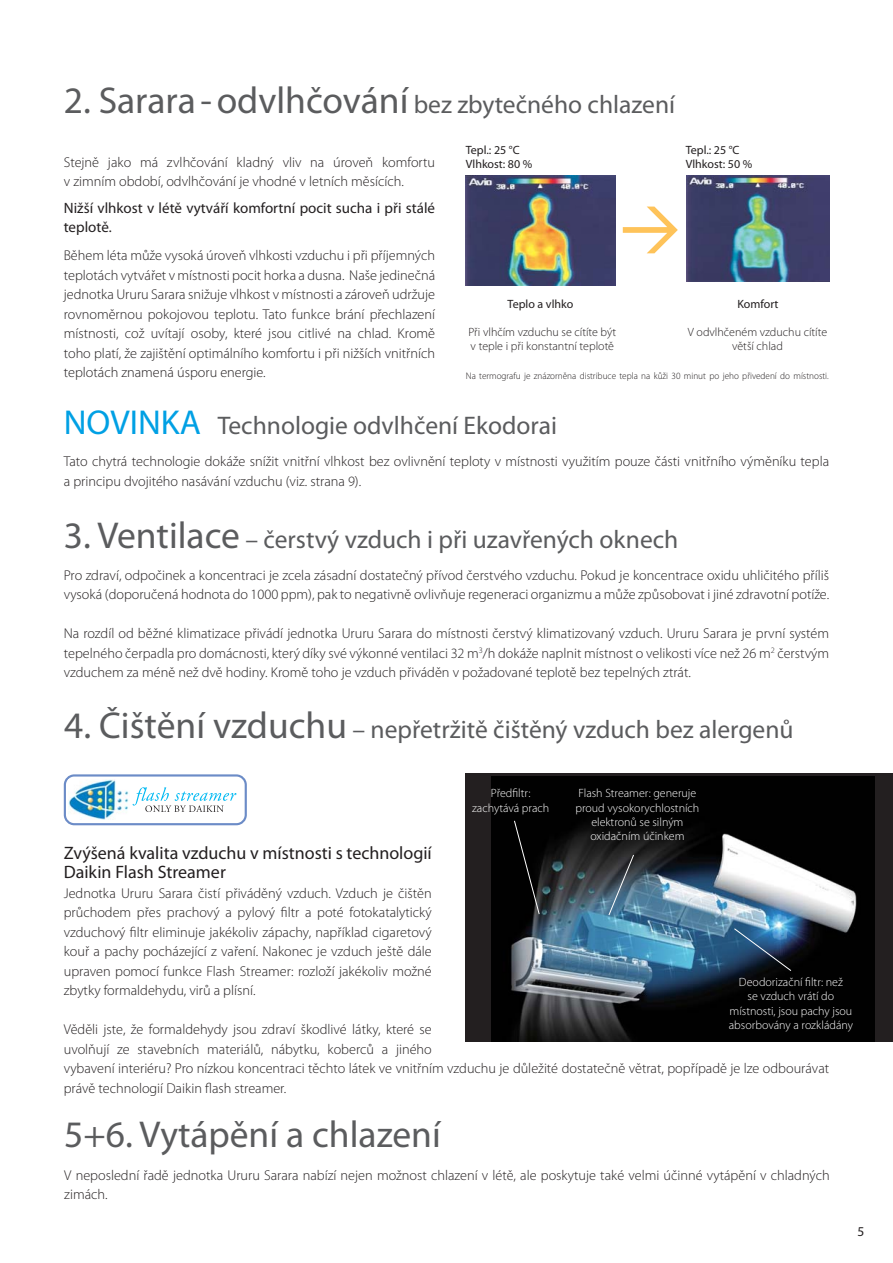
<style>
.page{position:relative;width:893px;height:1263px;background:#fff}
.page>*{position:absolute;margin:0;border:0;box-sizing:border-box;transform-origin:0 0}
.t1{font:37.5px "Myriad Pro";color:#5b5c5e}
.t2{font:25.5px "Myriad Pro";color:#5b5c5e}
.t3{font:18px/19.5px "Myriad Pro";color:#231f20}
.t4{font:15px/19.5px "Myriad Pro";color:#231f20}
.t5{font:300 14.25px/19.5px "Myriad Pro";color:#231f20}
.t6{font:13.5px "Myriad Pro";color:#231f20}
.t7{font:300 12px/14.4px "Myriad Pro";color:#fff;text-align:center}
.t8{font:300 12px/14.4px "Myriad Pro";color:#231f20}
.t9{font:12px/14.4px "Myriad Pro";color:#231f20}
.t10{font:300 9.6px "Myriad Pro";color:#231f20;scale:.96 1}
.s1{font-size:37.5px}
.s2{font-size:14.25px}
.s3{font-size:34.65px;color:#00a0e4}
</style>
<div class="page">
<img style="left:687px;top:176px;width:142px;height:105px">
<img style="left:466px;top:176px;width:149px;height:110px">
<svg style="left:623px;top:207px;width:55px;height:46px"></svg>
<div style="left:64px;top:774px;width:183px;height:51px;border:2px solid #6c8cc7;border-radius:9px"></div>
<svg style="left:133px;top:787px;width:103px;height:25px"></svg>
<img style="left:69px;top:779px;width:60px;height:40px">
<div style="left:466px;top:773px;width:427px;height:269px;background:#231f20"></div>
<img style="left:492px;top:776px;width:383px;height:266px">
<svg style="left:513px;top:820px;width:27px;height:95px;background:#0e0e0e"></svg>
<svg style="left:608px;top:854px;width:27px;height:62px;background:#495e6e"></svg>
<svg style="left:733px;top:927px;width:59px;height:45px;background:#284b6c"></svg>
<h2 class="t2" style="left:64px;top:95px;width:613px"><span class="s1">2. Sarara - odvlhčování</span> bez zbytečného chlazení</h2>
<p class="t5" style="left:64px;top:154px;width:373px">Stejně jako má zvlhčování kladný vliv na úroveň komfortu v zimním období, odvlhčování je vhodné v letních měsících.</p>
<p class="t4" style="left:64px;top:199px;width:373px">Nižší vlhkost v létě vytváří komfortní pocit sucha i při stálé teplotě<span class="s2">.</span></p>
<p class="t5" style="left:64px;top:247px;width:373px;text-align:justify">Během léta může vysoká úroveň vlhkosti vzduchu i při příjemných teplotách vytvářet v místnosti pocit horka a dusna. Naše jedinečná jednotka Ururu Sarara snižuje vlhkost v místnosti a zároveň udržuje rovnoměrnou pokojovou teplotu. Tato funkce brání přechlazení místnosti, což uvítají osoby, které jsou citlivé na chlad. Kromě toho platí, že zajištění optimálního komfortu i při nižších vnitřních teplotách znamená úsporu energie.</p>
<p class="t9" style="left:466px;top:144px;width:68px">Tepl.: 25 °C<br>Vlhkost: 80 %</p>
<p class="t9" style="left:686px;top:144px;width:68px">Tepl.: 25 °C<br>Vlhkost: 50 %</p>
<p class="t9" style="left:508px;top:298px;width:67px">Teplo a vlhko</p>
<p class="t9" style="left:737px;top:298px;width:43px">Komfort</p>
<p class="t8" style="left:468px;top:326px;width:149px">Při vlhčím vzduchu se cítíte být v teple i při konstantní teplotě</p>
<p class="t8" style="left:688px;top:326px;width:141px;text-align:center">V odvlhčeném vzduchu cítíte větší chlad</p>
<p class="t10" style="left:466px;top:372px;width:380px">Na termografu je znázorněna distribuce tepla na kůži 30 minut po jeho přivedení do místnosti.</p>
<h2 class="t2" style="left:64px;top:416px;width:495px"><span class="s3">NOVINKA</span> Technologie odvlhčení Ekodorai</h2>
<p class="t5" style="left:64px;top:453px;width:767px">Tato chytrá technologie dokáže snížit vnitřní vlhkost bez ovlivnění teploty v místnosti využitím pouze části vnitřního výměníku tepla a principu dvojitého nasávání vzduchu (viz. strana 9).</p>
<h2 class="t2" style="left:64px;top:529px;width:616px"><span class="s1">3. Ventilace</span> – čerstvý vzduch i při uzavřených oknech</h2>
<p class="t5" style="left:64px;top:567px;width:767px">Pro zdraví, odpočinek a koncentraci je zcela zásadní dostatečný přívod čerstvého vzduchu. Pokud je koncentrace oxidu uhličitého příliš vysoká (doporučená hodnota do 1000 ppm), pak to negativně ovlivňuje regeneraci organizmu a může způsobovat i jiné zdravotní potíže.</p>
<p class="t5" style="left:64px;top:625px;width:767px;text-align:justify">Na rozdíl od běžné klimatizace přivádí jednotka Ururu Sarara do místnosti čerstvý klimatizovaný vzduch. Ururu Sarara je první systém tepelného čerpadla pro domácnosti, který díky své výkonné ventilaci 32 m<sup>3</sup>/h dokáže naplnit místnost o velikosti více než 26 m<sup>2</sup> čerstvým vzduchem za méně než dvě hodiny. Kromě toho je vzduch přiváděn v požadované teplotě bez tepelných ztrát.</p>
<h2 class="t2" style="left:64px;top:720px;width:731px"><span class="s1">4. Čištění vzduchu</span> – nepřetržitě čištěný vzduch bez alergenů</h2>
<p class="t7" style="left:472px;top:787px;width:79px">Předfiltr: zachytává prach</p>
<p class="t7" style="left:575px;top:787px;width:125px">Flash Streamer: generuje proud vysokorychlostních elektronů se silným oxidačním účinkem</p>
<p class="t3" style="left:64px;top:845px;width:370px">Zvýšená kvalita vzduchu v místnosti s technologií<br>Daikin Flash Streamer</p>
<p class="t5" style="left:64px;top:885px;width:370px;text-align:justify">Jednotka Ururu Sarara čistí přiváděný vzduch. Vzduch je čištěn průchodem přes prachový a pylový filtr a poté fotokatalytický vzduchový filtr eliminuje jakékoliv zápachy, například cigaretový kouř a pachy pocházející z vaření. Nakonec je vzduch ještě dále upraven pomocí funkce Flash Streamer: rozloží jakékoliv možné zbytky formaldehydu, virů a plísní.</p>
<p class="t5" style="left:64px;top:1021px;width:767px">Věděli jste, že formaldehydy jsou zdraví škodlivé látky, které se<br>uvolňují ze stavebních materiálů, nábytku, koberců a jiného<br>vybavení interiéru? Pro nízkou koncentraci těchto látek ve vnitřním vzduchu je důležité dostatečně větrat, popřípadě je lze odbourávat právě technologií Daikin flash streamer.</p>
<p class="t7" style="left:729px;top:976px;width:126px">Deodorizační filtr: než<br>se vzduch vrátí do místnosti, jsou pachy jsou absorbovány a rozkládány</p>
<h1 class="t1" style="left:64px;top:1121px;width:378px">5+6. Vytápění a chlazení</h1>
<p class="t5" style="left:64px;top:1166px;width:767px">V neposlední řadě jednotka Ururu Sarara nabízí nejen možnost chlazení v létě, ale poskytuje také velmi účinné vytápění v chladných zimách.</p>
<p class="t6" style="left:857px;top:1226px;width:8px">5</p>
</div>
